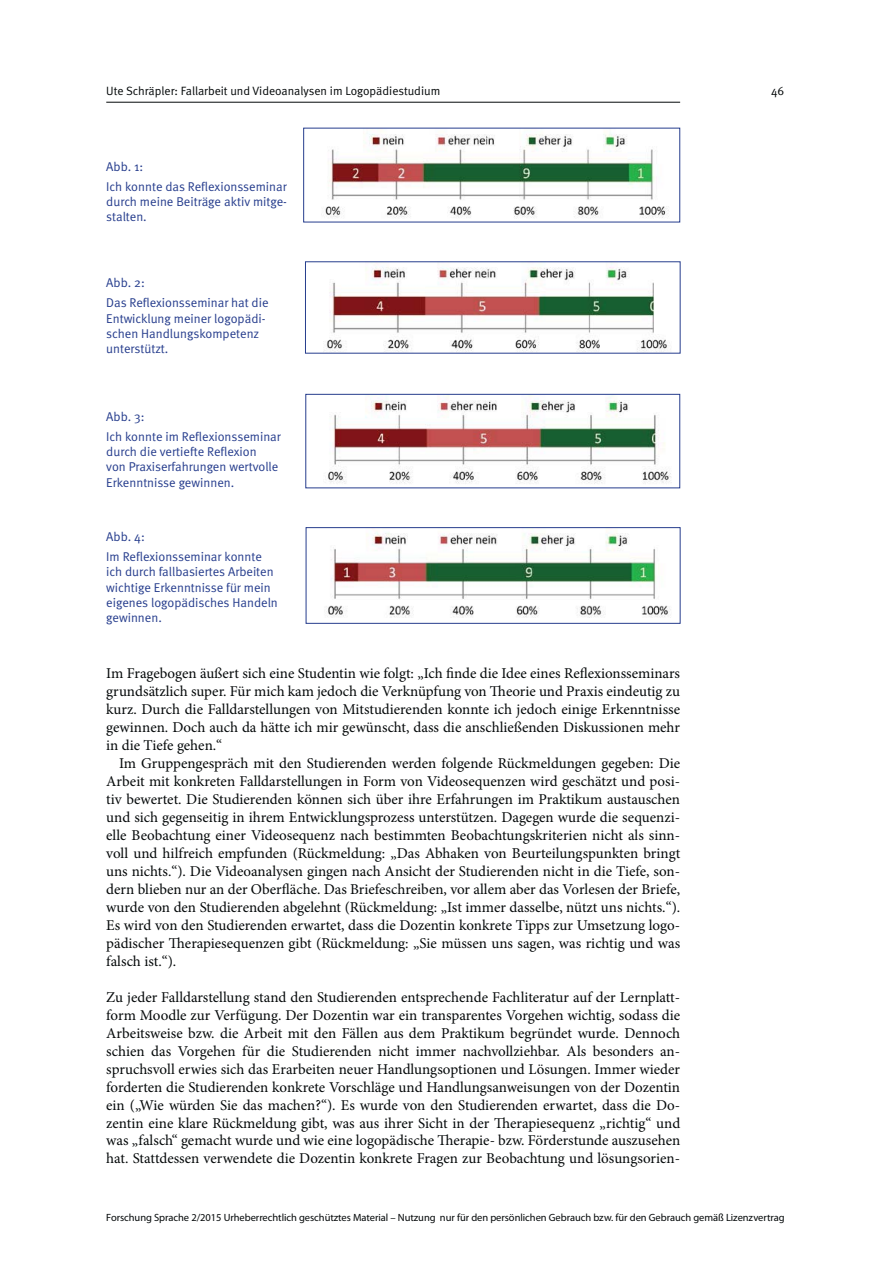
<style>
.page{position:relative;width:893px;height:1263px;background:#fff}
.page>*{position:absolute;margin:0;border:0;box-sizing:border-box;transform-origin:0 0}
.t1{font:15px/18px "Minion Pro";color:#040809;text-align:justify}
.t2{font:12.75px/15.3px "Meta Normal";color:#263d8d}
.t3{font:12px "Meta Normal";color:#040809}
.t4{font:10.5px "Myriad Pro";letter-spacing:-.005em;color:#040809}
</style>
<div class="page">
<hr style="left:106px;top:102px;width:574px;height:1px;background:#040809">
<img style="left:325px;top:132px;width:344px;height:86px">
<img style="left:323px;top:264px;width:344px;height:88px">
<img style="left:328px;top:396px;width:344px;height:88px">
<div style="left:305px;top:394px;width:375px;height:94px;border:1px solid #263d8d"></div>
<img style="left:326px;top:529px;width:345px;height:89px">
<div style="left:306px;top:527px;width:374px;height:97px;border:1px solid #263d8d"></div>
<p class="t3" style="left:106px;top:87px;width:336px">Ute Schräpler: Fallarbeit und Videoanalysen im Logopädiestudium</p>
<p class="t3" style="left:771px;top:87px;width:15px">46</p>
<p class="t2" style="left:106px;top:158px;width:182px;line-height:19.8px">Abb. 1:<br>Ich konnte das Reflexionsseminar</p>
<p class="t2" style="left:106px;top:195px;width:182px">durch meine Beiträge aktiv mitge&shy;stalten.</p>
<p class="t2" style="left:106px;top:274px;width:164px;line-height:19.8px">Abb. 2:<br>Das Reflexionsseminar hat die</p>
<p class="t2" style="left:106px;top:311px;width:161px">Entwicklung meiner logopädi&shy;schen Handlungskompetenz unterstützt.</p>
<p class="t2" style="left:106px;top:408px;width:176px;line-height:19.8px">Abb. 3:<br>Ich konnte im Reflexionsseminar</p>
<p class="t2" style="left:106px;top:445px;width:174px">durch die vertiefte Reflexion von Praxiserfahrungen wertvolle<br>Erkenntnisse gewinnen.</p>
<p class="t2" style="left:106px;top:528px;width:157px;line-height:19.8px">Abb. 4:<br>Im Reflexionsseminar konnte</p>
<p class="t2" style="left:106px;top:565px;width:173px">ich durch fallbasiertes Arbeiten wichtige Erkenntnisse für mein eigenes logopädisches Handeln gewinnen.</p>
<p class="t1" style="left:106px;top:665px;width:575px">Im Fragebogen äußert sich eine Studentin wie folgt: „Ich finde die Idee eines Reflexionsseminars grundsätzlich super. Für mich kam jedoch die Verknüpfung von Theorie und Praxis eindeutig zu kurz. Durch die Falldarstellungen von Mitstudierenden konnte ich jedoch einige Erkenntnisse gewinnen. Doch auch da hätte ich mir gewünscht, dass die anschließenden Diskussionen mehr in die Tiefe gehen.“</p>
<p class="t1" style="left:106px;top:755px;width:575px;text-indent:13px">Im Gruppengespräch mit den Studierenden werden folgende Rückmeldungen gegeben: Die Arbeit mit konkreten Falldarstellungen in Form von Videosequenzen wird geschätzt und posi&shy;tiv bewertet. Die Studierenden können sich über ihre Erfahrungen im Praktikum austauschen und sich gegenseitig in ihrem Entwicklungsprozess unterstützen. Dagegen wurde die sequenzi&shy;elle Beobachtung einer Videosequenz nach bestimmten Beobachtungskriterien nicht als sinn&shy;voll und hilfreich empfunden (Rückmeldung: „Das Abhaken von Beurteilungspunkten bringt uns nichts.“). Die Videoanalysen gingen nach Ansicht der Studierenden nicht in die Tiefe, son&shy;dern blieben nur an der Oberfläche. Das Briefeschreiben, vor allem aber das Vorlesen der Briefe, wurde von den Studierenden abgelehnt (Rückmeldung: „Ist immer dasselbe, nützt uns nichts.“).<br>Es wird von den Studierenden erwartet, dass die Dozentin konkrete Tipps zur Umsetzung logo&shy;pädischer Therapiesequenzen gibt (Rückmeldung: „Sie müssen uns sagen, was richtig und was falsch ist.“).</p>
<p class="t1" style="left:106px;top:989px;width:575px">Zu jeder Falldarstellung stand den Studierenden entsprechende Fachliteratur auf der Lernplatt&shy;form Moodle zur Verfügung. Der Dozentin war ein transparentes Vorgehen wichtig, sodass die Arbeitsweise bzw. die Arbeit mit den Fällen aus dem Praktikum begründet wurde. Dennoch schien das Vorgehen für die Studierenden nicht immer nachvollziehbar. Als besonders an&shy;spruchsvoll erwies sich das Erarbeiten neuer Handlungsoptionen und Lösungen. Immer wieder forderten die Studierenden konkrete Vorschläge und Handlungsanweisungen von der Dozentin ein („Wie würden Sie das machen?“). Es wurde von den Studierenden erwartet, dass die Do&shy;zentin eine klare Rückmeldung gibt, was aus ihrer Sicht in der Therapiesequenz „richtig“ und was „falsch“ gemacht wurde und wie eine logopädische Therapie- bzw. Förderstunde auszusehen hat. Stattdessen verwendete die Dozentin konkrete Fragen zur Beobachtung und lösungsorien-</p>
<p class="t4" style="left:106px;top:1213px;width:680px">Forschung Sprache 2/2015 Urheberrechtlich geschütztes Material – Nutzung nur für den persönlichen Gebrauch bzw. für den Gebrauch gemäß Lizenzvertrag</p>
</div>
